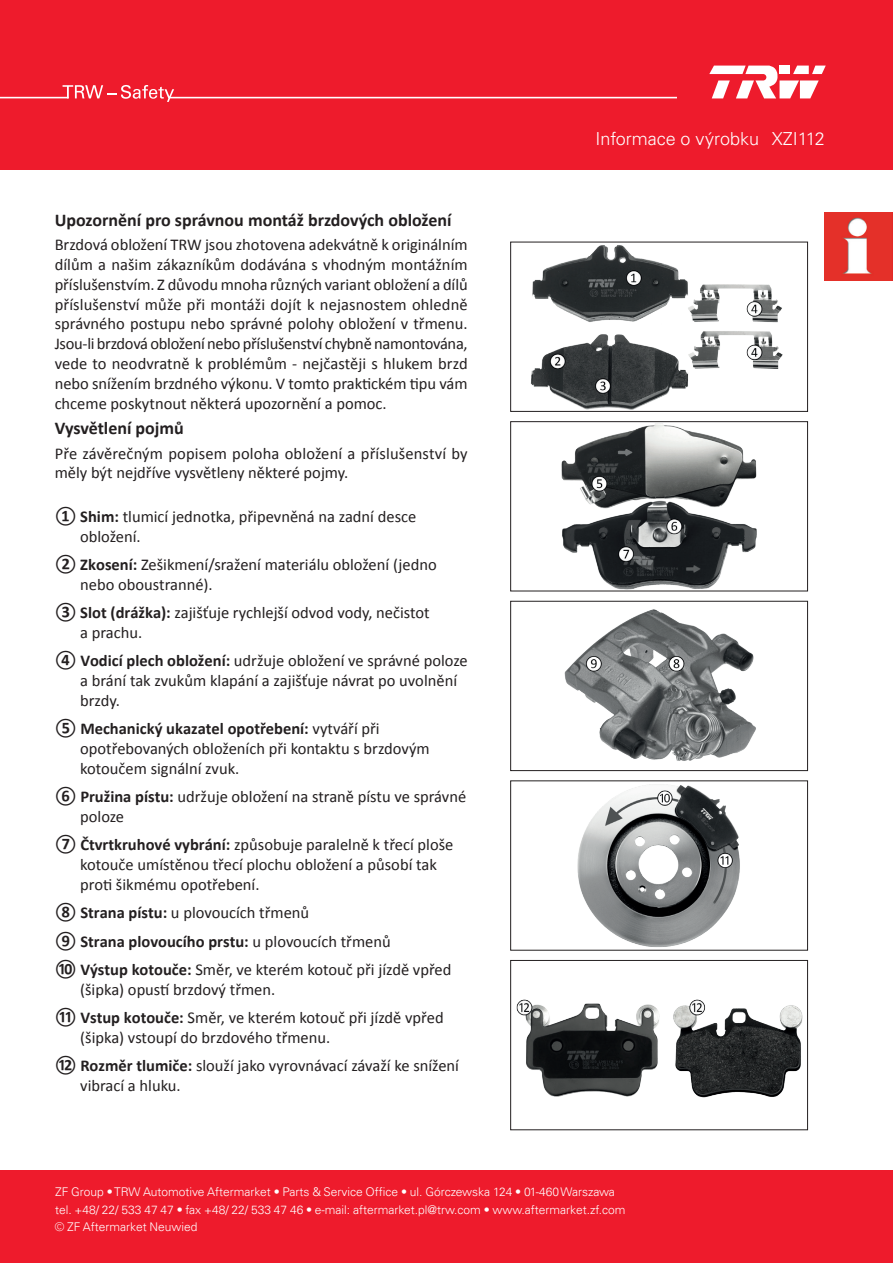
<style>
.page{position:relative;width:893px;height:1263px;background:#ee1b2c}
.page>*{position:absolute;margin:0;border:0;box-sizing:border-box;transform-origin:0 0}
.t1{font:700 18px "Calibri";color:#231f20}
.t2{font:300 18px "Univers LT Pro 45";color:#fff}
.t3{font:16.5px/19.8px "Calibri";color:#231f20}
.t4{font:300 12px/17.2px "Univers LT Pro 45";color:#fff}
.s1{font-weight:700}
</style>
<div class="page">
<svg style="left:63px;top:85px;width:111px;height:17px"></svg>
<hr style="left:0;top:97px;width:69px;height:1px;background:#fff">
<hr style="left:169px;top:97px;width:507px;height:1px;background:#fff">
<svg style="left:709px;top:66px;width:117px;height:32px"></svg>
<div style="left:0;top:171px;width:893px;height:999px;background:#fff"></div>
<img style="left:825px;top:213px;width:68px;height:68px">
<img style="left:530px;top:245px;width:253px;height:165px">
<div style="left:510px;top:242px;width:298px;height:170px;border:1px solid #231f20"></div>
<img style="left:564px;top:609px;width:192px;height:152px">
<div style="left:510px;top:601px;width:298px;height:170px;border:1px solid #231f20"></div>
<img style="left:577px;top:784px;width:163px;height:163px">
<div style="left:510px;top:780px;width:298px;height:170px;border:1px solid #231f20"></div>
<img style="left:516px;top:999px;width:287px;height:99px">
<div style="left:510px;top:960px;width:298px;height:170px;border:1px solid #231f20"></div>
<img style="left:561px;top:423px;width:196px;height:166px">
<div style="left:510px;top:421px;width:298px;height:170px;border:1px solid #231f20"></div>
<p class="t1" style="left:55px;top:209px;width:398px">Upozornění pro správnou montáž brzdových obložení</p>
<p class="t3" style="left:55px;top:235px;width:415px;text-align:justify">Brzdová obložení TRW jsou zhotovena adekvátně k originálním dílům a našim zákazníkům dodávána s vhodným montážním příslušenstvím. Z důvodu mnoha různých variant obložení a dílů příslušenství může při montáži dojít k nejasnostem ohledně správného postupu nebo správné polohy obložení v třmenu.<br>Jsou-li brzdová obložení nebo příslušenství chybně namontována, vede to neodvratně k problémům - nejčastěji s hlukem brzd nebo snížením brzdného výkonu. V tomto praktickém tipu vám chceme poskytnout některá upozornění a pomoc.</p>
<p class="t1" style="left:55px;top:417px;width:131px">Vysvětlení pojmů</p>
<p class="t3" style="left:55px;top:443px;width:414px">Pře závěrečným popisem poloha obložení a příslušenství by měly být nejdříve vysvětleny některé pojmy.</p>
<p class="t3" style="left:80px;top:507px;width:338px;text-indent:-25px"><span class="s1">① Shim:</span> tlumicí jednotka, připevněná na zadní desce obložení.</p>
<p class="t3" style="left:80px;top:555px;width:358px;text-indent:-25px"><span class="s1">② Zkosení:</span> Zešikmení/sražení materiálu obložení (jedno nebo oboustranné).</p>
<p class="t3" style="left:80px;top:603px;width:351px;text-indent:-26px"><span class="s1">③ Slot (drážka):</span> zajišťuje rychlejší odvod vody, nečistot a prachu.</p>
<p class="t3" style="left:80px;top:651px;width:389px;text-indent:-26px"><span class="s1">④ Vodicí plech obložení:</span> udržuje obložení ve správné poloze a brání tak zvukům klapání a zajišťuje návrat po uvolnění brzdy.</p>
<p class="t3" style="left:80px;top:719px;width:351px;text-indent:-25px"><span class="s1">⑤ Mechanický ukazatel opotřebení:</span> vytváří při opotřebovaných obloženích při kontaktu s brzdovým kotoučem signální zvuk.</p>
<p class="t3" style="left:80px;top:787px;width:388px;text-indent:-25px"><span class="s1">⑥ Pružina pístu:</span> udržuje obložení na straně pístu ve správné poloze</p>
<p class="t3" style="left:80px;top:835px;width:375px;text-indent:-25px"><span class="s1">⑦ Čtvrtkruhové vybrání:</span> způsobuje paralelně k třecí ploše kotouče umístěnou třecí plochu obložení a působí tak proti šikmému opotřebení.</p>
<p class="t3" style="left:55px;top:899px;width:398px;line-height:28.3px"><span class="s1">⑧ Strana pístu:</span> u plovoucích třmenů<br><span class="s1">⑨ Strana plovoucího prstu:</span> u plovoucích třmenů<br><span class="s1">⑩ Výstup kotouče:</span> Směr, ve kterém kotouč při jízdě vpřed</p>
<p class="t3" style="left:55px;top:975px;width:390px;line-height:28.3px;text-indent:25px">(šipka) opustí brzdový třmen.<br><span class="s1">⑪ Vstup kotouče:</span> Směr, ve kterém kotouč při jízdě vpřed</p>
<p class="t3" style="left:55px;top:1023px;width:406px;line-height:28.3px;text-indent:25px">(šipka) vstoupí do brzdového třmenu.<br><span class="s1">⑫ Rozměr tlumiče:</span> slouží jako vyrovnávací závaží ke snížení</p>
<p class="t3" style="left:80px;top:1075px;width:102px">vibrací a hluku.</p>
<p class="t2" style="left:595px;top:127px;width:165px">Informace o výrobku</p>
<p class="t2" style="left:772px;top:127px;width:55px">XZI112</p>
<p class="t4" style="left:55px;top:1183px;width:572px">ZF Group • TRW Automotive Aftermarket • Parts &amp; Service Office • ul. Górczewska 124 • 01-460 Warszawa tel. +48/ 22/ 533 47 47 • fax +48/ 22/ 533 47 46 • e-mail: aftermarket.pl@trw.com • www.aftermarket.zf.com</p>
<p class="t4" style="left:55px;top:1218px;width:144px">© ZF Aftermarket Neuwied</p>
</div>
